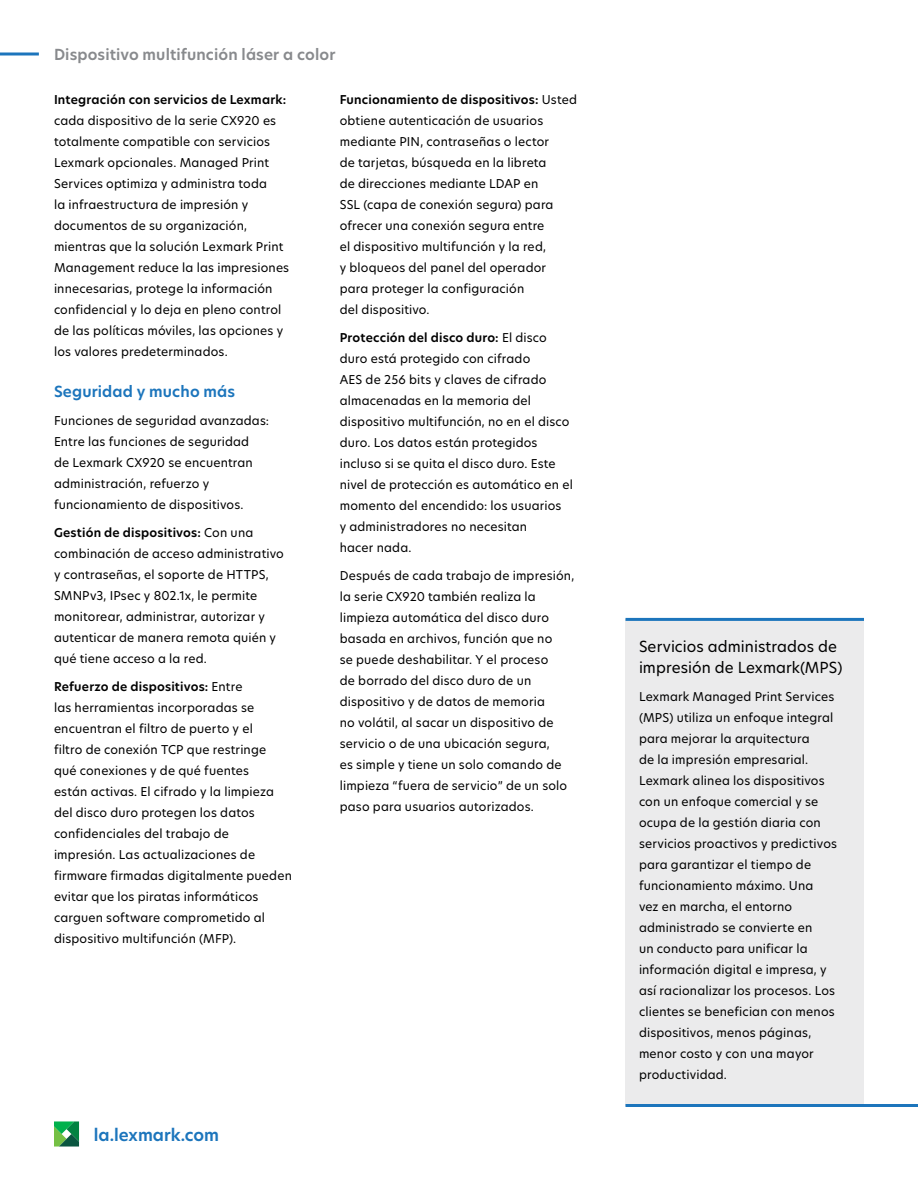
<style>
.page{position:relative;width:918px;height:1188px;background:#fff}
.page>*{position:absolute;margin:0;border:0;box-sizing:border-box;transform-origin:0 0}
.t1{font:600 16.5px "TP Hero";color:#1c75bc}
.t2{font:15px/21px "TP Hero";letter-spacing:.005em;color:#000}
.t3{font:600 15px "TP Hero";letter-spacing:.01em;color:#888a8d}
.t4{font:600 15px "TP Hero";letter-spacing:.01em;color:#1c75bc}
.t5{font:12px/21px "TP Hero";letter-spacing:.015em;color:#000}
.t6{font:600 12px "TP Hero";letter-spacing:.015em;color:#000}
.s1{font-weight:600}
</style>
<div class="page">
<svg style="left:0;top:52px;width:39px;height:4px"></svg>
<svg style="left:54px;top:1121px;width:25px;height:26px"></svg>
<div style="left:626px;top:619px;width:238px;height:487px;background:#ebebec"></div>
<hr style="left:626px;top:1104px;width:238px;height:3px;background:#1c75bc">
<hr style="left:864px;top:1104px;width:54px;height:3px;background:#1c75bc">
<hr style="left:626px;top:618px;width:238px;height:3px;background:#1c75bc">
<p class="t3" style="left:54px;top:44px;width:283px">Dispositivo multifunción láser a color</p>
<p class="t6" style="left:54px;top:92px;width:234px">Integración con servicios de Lexmark:</p>
<p class="t5" style="left:54px;top:110px;width:237px">cada dispositivo de la serie CX920 es totalmente compatible con servicios Lexmark opcionales. Managed Print Services optimiza y administra toda<br>la infraestructura de impresión y documentos de su organización, mientras que la solución Lexmark Print Management reduce la las impresiones innecesarias, protege la información confidencial y lo deja en pleno control de las políticas móviles, las opciones y los valores predeterminados.</p>
<p class="t4" style="left:54px;top:382px;width:183px">Seguridad y mucho más</p>
<p class="t5" style="left:54px;top:410px;width:217px">Funciones de seguridad avanzadas:<br>Entre las funciones de seguridad<br>de Lexmark CX920 se encuentran administración, refuerzo y funcionamiento de dispositivos.</p>
<p class="t5" style="left:54px;top:522px;width:231px"><span class="s1">Gestión de dispositivos:</span> Con una combinación de acceso administrativo y contraseñas, el soporte de HTTPS, SMNPv3, IPsec y 802.1x, le permite monitorear, administrar, autorizar y autenticar de manera remota quién y qué tiene acceso a la red.</p>
<p class="t5" style="left:54px;top:676px;width:240px"><span class="s1">Refuerzo de dispositivos:</span> Entre<br>las herramientas incorporadas se encuentran el filtro de puerto y el<br>filtro de conexión TCP que restringe<br>qué conexiones y de qué fuentes<br>están activas. El cifrado y la limpieza del disco duro protegen los datos confidenciales del trabajo de impresión. Las actualizaciones de firmware firmadas digitalmente pueden evitar que los piratas informáticos carguen software comprometido al dispositivo multifunción (MFP).</p>
<p class="t5" style="left:340px;top:89px;width:239px"><span class="s1">Funcionamiento de dispositivos:</span> Usted obtiene autenticación de usuarios mediante PIN, contraseñas o lector<br>de tarjetas, búsqueda en la libreta<br>de direcciones mediante LDAP en<br>SSL (capa de conexión segura) para ofrecer una conexión segura entre<br>el dispositivo multifunción y la red,<br>y bloqueos del panel del operador para proteger la configuración<br>del dispositivo.</p>
<p class="t5" style="left:340px;top:327px;width:235px"><span class="s1">Protección del disco duro:</span> El disco duro está protegido con cifrado<br>AES de 256 bits y claves de cifrado almacenadas en la memoria del dispositivo multifunción, no en el disco duro. Los datos están protegidos incluso si se quita el disco duro. Este nivel de protección es automático en el momento del encendido: los usuarios<br>y administradores no necesitan<br>hacer nada.</p>
<p class="t5" style="left:340px;top:565px;width:236px">Después de cada trabajo de impresión, la serie CX920 también realiza la limpieza automática del disco duro basada en archivos, función que no<br>se puede deshabilitar. Y el proceso<br>de borrado del disco duro de un dispositivo y de datos de memoria<br>no volátil, al sacar un dispositivo de servicio o de una ubicación segura,<br>es simple y tiene un solo comando de limpieza “fuera de servicio” de un solo paso para usuarios autorizados.</p>
<h1 class="t1" style="left:94px;top:1123px;width:127px">la.lexmark.com</h1>
<p class="t2" style="left:639px;top:635px;width:205px">Servicios administrados de impresión de Lexmark(MPS)</p>
<p class="t5" style="left:639px;top:685px;width:200px">Lexmark Managed Print Services (MPS) utiliza un enfoque integral para mejorar la arquitectura<br>de la impresión empresarial.<br>Lexmark alinea los dispositivos con un enfoque comercial y se ocupa de la gestión diaria con servicios proactivos y predictivos para garantizar el tiempo de funcionamiento máximo. Una<br>vez en marcha, el entorno administrado se convierte en<br>un conducto para unificar la información digital e impresa, y así racionalizar los procesos. Los clientes se benefician con menos dispositivos, menos páginas, menor costo y con una mayor productividad.</p>
</div>
